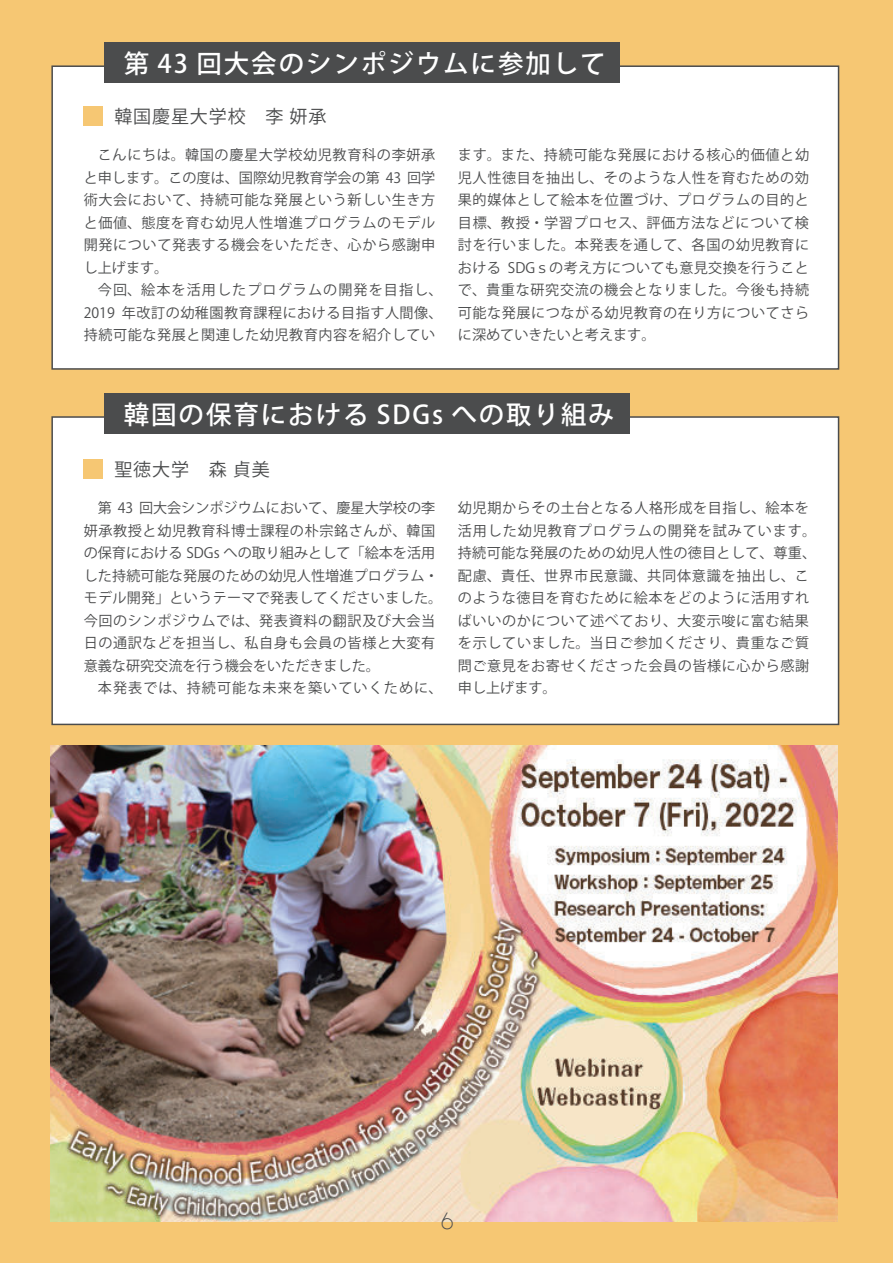
<style>
.page{position:relative;width:893px;height:1263px;background:#f6c773}
.page>*{position:absolute;margin:0;border:0;box-sizing:border-box;transform-origin:0 0}
.t1{font:500 25.5px "Koz Go Pr 6 N";letter-spacing:.075em;color:#fff}
.t2{font:300 22.95px "Geosans";color:#4b4c4d}
.t3{font:18px "Koz Go Pro";letter-spacing:.05em;color:#4b4c4d}
.t4{font:14.25px/22.5px "Koz Go Pr 6 N";letter-spacing:.04em;color:#4b4c4d}
.t5{font:14.25px/22.5px "Koz Go Pr 6 N";letter-spacing:.02em;color:#4b4c4d}
</style>
<div class="page">
<img style="left:50px;top:745px;width:788px;height:476px">
<div style="left:51px;top:65px;width:788px;height:305px;background:#fff;border:2px solid #4b4c4d"></div>
<div style="left:84px;top:106px;width:19px;height:20px;background:#f6c773"></div>
<div style="left:104px;top:42px;width:516px;height:41px;background:#4b4c4d"></div>
<div style="left:51px;top:416px;width:788px;height:309px;background:#fff;border:2px solid #4b4c4d"></div>
<div style="left:84px;top:459px;width:19px;height:20px;background:#f6c773"></div>
<div style="left:104px;top:393px;width:525px;height:41px;background:#4b4c4d"></div>
<h1 class="t1" style="left:124px;top:49px;width:483px">第 43 回大会のシンポジウムに参加して</h1>
<p class="t3" style="left:114px;top:104px;width:214px">韓国慶星大学校　李 妍承</p>
<p class="t4" style="left:84px;top:144px;width:360px">　こんにちは。韓国の慶星大学校幼児教育科の李妍承と申します。この度は、国際幼児教育学会の第 43 回学術大会において、持続可能な発展という新しい生き方と価値、態度を育む幼児人性増進プログラムのモデル開発について発表する機会をいただき、心から感謝申し上げます。<br>　今回、絵本を活用したプログラムの開発を目指し、<br>2019 年改訂の幼稚園教育課程における目指す人間像、持続可能な発展と関連した幼児教育内容を紹介してい</p>
<p class="t4" style="left:458px;top:144px;width:353px;text-align:justify">ます。また、持続可能な発展における核心的価値と幼児人性徳目を抽出し、そのような人性を育むための効果的媒体として絵本を位置づけ、プログラムの目的と目標、教授・学習プロセス、評価方法などについて検討を行いました。本発表を通して、各国の幼児教育における SDGｓの考え方についても意見交換を行うことで、貴重な研究交流の機会となりました。今後も持続可能な発展につながる幼児教育の在り方についてさらに深めていきたいと考えます。</p>
<h1 class="t1" style="left:124px;top:400px;width:492px">韓国の保育における SDGs への取り組み</h1>
<p class="t3" style="left:114px;top:458px;width:157px">聖徳大学　森 貞美</p>
<p class="t5" style="left:84px;top:497px;width:360px">　第 43 回大会シンポジウムにおいて、慶星大学校の李妍承教授と幼児教育科博士課程の朴宗銘さんが、韓国の保育における SDGs への取り組みとして「絵本を活用した持続可能な発展のための幼児人性増進プログラム・モデル開発」というテーマで発表してくださいました。今回のシンポジウムでは、発表資料の翻訳及び大会当日の通訳などを担当し、私自身も会員の皆様と大変有意義な研究交流を行う機会をいただきました。<br>　本発表では、持続可能な未来を築いていくために、</p>
<p class="t4" style="left:458px;top:497px;width:360px">幼児期からその土台となる人格形成を目指し、絵本を活用した幼児教育プログラムの開発を試みています。持続可能な発展のための幼児人性の徳目として、尊重、配慮、責任、世界市民意識、共同体意識を抽出し、このような徳目を育むために絵本をどのように活用すればいいのかについて述べており、大変示唆に富む結果を示していました。当日ご参加くださり、貴重なご質問ご意見をお寄せくださった会員の皆様に心から感謝申し上げます。</p>
<h2 class="t2" style="left:441px;top:1207px;width:14px">6</h2>
</div>
